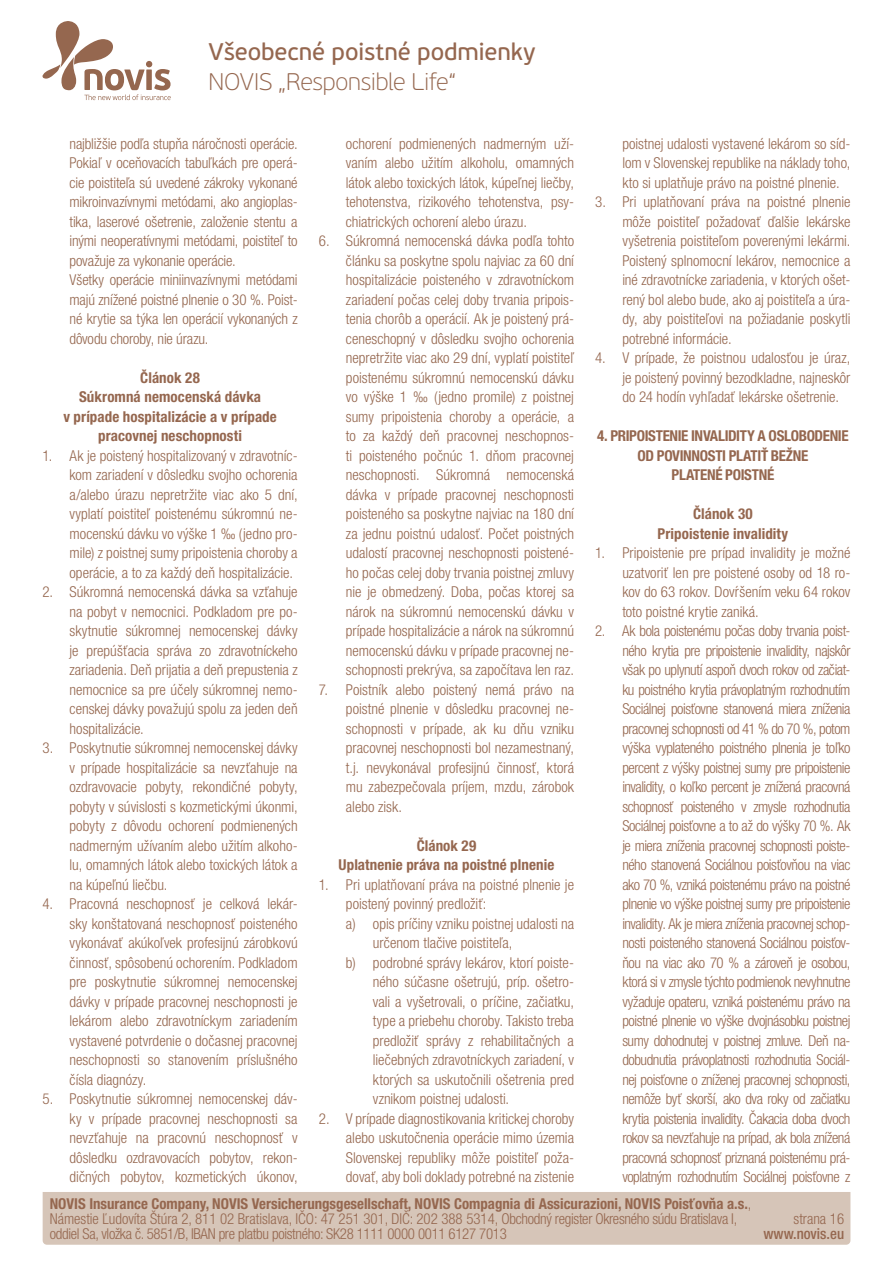
<style>
.page{position:relative;width:893px;height:1263px;background:#fff}
.page>*{position:absolute;margin:0;border:0;box-sizing:border-box;transform-origin:0 0}
.t1{font:24px "PF Beau Sans Pro Bbook";letter-spacing:-.005em;color:#95674f}
.t2{font:100 24px "PF Beau Sans Pro";letter-spacing:-.01em;color:#95674f}
.Body_Text{font:300 condensed 15px/19.5px "Helvetica Neue LT Pro";color:#95674f;text-align:justify}
.List_Paragraph{font:300 condensed 15px/19.5px "Helvetica Neue LT Pro";color:#95674f}
.Body_Text-2{font:300 condensed 15px/15px "Helvetica Neue LT Pro";letter-spacing:-.02em;color:#95674f}
.List_Paragraph-2{font:700 condensed 15px "Helvetica Neue LT Pro";letter-spacing:.005em;color:#95674f}
.List_Paragraph-3{font:700 condensed 15px/19.5px "Helvetica Neue LT Pro";letter-spacing:-.025em;color:#95674f;text-align:center}
.t3{font:500 condensed 15px "Helvetica Neue LT Pro";color:#95674f}
.s1{font-weight:700}
</style>
<div class="page">
<div style="left:43px;top:1192px;width:807px;height:53px;background:#d6c5b8"></div>
<svg style="left:42px;top:21px;width:129px;height:79px"></svg>
<h1 class="t1" style="left:208px;top:38px;width:328px">Všeobecné poistné podmienky</h1>
<h1 class="t2" style="left:208px;top:68px;width:249px">NOVIS „Responsible Life“</h1>
<p class="Body_Text" style="left:70px;top:133px;width:230px">najbližšie podľa stupňa náročnosti operácie.<br>Pokiaľ v oceňovacích tabuľkách pre operá&shy;cie poistiteľa sú uvedené zákroky vykonané mikroinvazívnymi metódami, ako angioplas&shy;tika, laserové ošetrenie, založenie stentu a inými neoperatívnymi metódami, poistiteľ to považuje za vykonanie operácie.</p>
<p class="Body_Text" style="left:70px;top:270px;width:230px">Všetky operácie miniinvazívnymi metódami majú znížené poistné plnenie o 30 %. Poist&shy;né krytie sa týka len operácií vykonaných z dôvodu choroby, nie úrazu.</p>
<p class="List_Paragraph-2" style="left:140px;top:368px;width:61px">Článok 28</p>
<p class="List_Paragraph-2" style="left:79px;top:388px;width:184px">Súkromná nemocenská dávka</p>
<p class="List_Paragraph-2" style="left:63px;top:407px;width:215px">v prípade hospitalizácie a v prípade</p>
<p class="List_Paragraph-2" style="left:98px;top:427px;width:145px">pracovnej neschopnosti</p>
<p class="Body_Text" style="left:70px;top:445px;width:230px;text-indent:-27px">1. Ak je poistený hospitalizovaný v zdravotníc&shy;kom zariadení v dôsledku svojho ochorenia a/alebo úrazu nepretržite viac ako 5 dní, vyplatí poistiteľ poistenému súkromnú ne&shy;mocenskú dávku vo výške 1 ‰ (jedno pro&shy;mile) z poistnej sumy pripoistenia choroby a operácie, a to za každý deň hospitalizácie.</p>
<p class="Body_Text" style="left:70px;top:582px;width:230px;text-indent:-27px">2. Súkromná nemocenská dávka sa vzťahuje na pobyt v nemocnici. Podkladom pre po&shy;skytnutie súkromnej nemocenskej dávky je prepúšťacia správa zo zdravotníckeho zariadenia. Deň prijatia a deň prepustenia z nemocnice sa pre účely súkromnej nemo&shy;censkej dávky považujú spolu za jeden deň hospitalizácie.</p>
<p class="Body_Text" style="left:70px;top:738px;width:230px;text-indent:-27px">3. Poskytnutie súkromnej nemocenskej dávky v prípade hospitalizácie sa nevzťahuje na ozdravovacie pobyty, rekondičné pobyty, pobyty v súvislosti s kozmetickými úkonmi, pobyty z dôvodu ochorení podmienených nadmerným užívaním alebo užitím alkoho&shy;lu, omamných látok alebo toxických látok a na kúpeľnú liečbu.</p>
<p class="Body_Text" style="left:70px;top:894px;width:230px;text-indent:-27px">4. Pracovná neschopnosť je celková lekár&shy;sky konštatovaná neschopnosť poisteného vykonávať akúkoľvek profesijnú zárobkovú činnosť, spôsobenú ochorením. Podkladom pre poskytnutie súkromnej nemocenskej dávky v prípade pracovnej neschopnosti je lekárom alebo zdravotníckym zariadením vystavené potvrdenie o dočasnej pracovnej neschopnosti so stanovením príslušného čísla diagnózy.</p>
<p class="Body_Text" style="left:70px;top:1089px;width:230px;text-indent:-27px">5. Poskytnutie súkromnej nemocenskej dáv&shy;ky v prípade pracovnej neschopnosti sa nevzťahuje na pracovnú neschopnosť v dôsledku ozdravovacích pobytov, rekon&shy;dičných pobytov, kozmetických úkonov,</p>
<p class="Body_Text" style="left:346px;top:133px;width:230px">ochorení podmienených nadmerným uží&shy;vaním alebo užitím alkoholu, omamných látok alebo toxických látok, kúpeľnej liečby, tehotenstva, rizikového tehotenstva, psy&shy;chiatrických ochorení alebo úrazu.</p>
<p class="Body_Text" style="left:346px;top:231px;width:230px;text-indent:-27px">6. Súkromná nemocenská dávka podľa tohto článku sa poskytne spolu najviac za 60 dní hospitalizácie poisteného v zdravotníckom zariadení počas celej doby trvania pripois&shy;tenia chorôb a operácií. Ak je poistený prá&shy;ceneschopný v dôsledku svojho ochorenia nepretržite viac ako 29 dní, vyplatí poistiteľ poistenému súkromnú nemocenskú dávku vo výške 1 ‰ (jedno promile) z poistnej sumy pripoistenia choroby a operácie, a to za každý deň pracovnej neschopnos&shy;ti poisteného počnúc 1. dňom pracovnej neschopnosti. Súkromná nemocenská dávka v prípade pracovnej neschopnosti poisteného sa poskytne najviac na 180 dní za jednu poistnú udalosť. Počet poistných udalostí pracovnej neschopnosti poistené&shy;ho počas celej doby trvania poistnej zmluvy nie je obmedzený. Doba, počas ktorej sa nárok na súkromnú nemocenskú dávku v prípade hospitalizácie a nárok na súkromnú nemocenskú dávku v prípade pracovnej ne&shy;schopnosti prekrýva, sa započítava len raz.</p>
<p class="Body_Text" style="left:346px;top:679px;width:230px;text-indent:-27px">7. Poistník alebo poistený nemá právo na poistné plnenie v dôsledku pracovnej ne&shy;schopnosti v prípade, ak ku dňu vzniku pracovnej neschopnosti bol nezamestnaný, t.j. nevykonával profesijnú činnosť, ktorá mu zabezpečovala príjem, mzdu, zárobok alebo zisk.</p>
<p class="List_Paragraph-2" style="left:417px;top:836px;width:61px">Článok 29</p>
<p class="List_Paragraph-2" style="left:339px;top:856px;width:217px">Uplatnenie práva na poistné plnenie</p>
<p class="Body_Text" style="left:346px;top:874px;width:230px;text-indent:-27px">1. Pri uplatňovaní práva na poistné plnenie je poistený povinný predložiť:</p>
<p class="List_Paragraph" style="left:373px;top:913px;width:203px;text-indent:-27px">a) opis príčiny vzniku poistnej udalosti na určenom tlačive poistiteľa,</p>
<p class="List_Paragraph" style="left:373px;top:952px;width:203px;text-align:justify;text-indent:-27px">b) podrobné správy lekárov, ktorí poiste&shy;ného súčasne ošetrujú, príp. ošetro&shy;vali a vyšetrovali, o príčine, začiatku, type a priebehu choroby. Takisto treba predložiť správy z rehabilitačných a liečebných zdravotníckych zariadení, v ktorých sa uskutočnili ošetrenia pred vznikom poistnej udalosti.</p>
<p class="Body_Text" style="left:346px;top:1108px;width:230px;text-indent:-27px">2. V prípade diagnostikovania kritickej choroby alebo uskutočnenia operácie mimo územia Slovenskej republiky môže poistiteľ poža&shy;dovať, aby boli doklady potrebné na zistenie</p>
<p class="Body_Text" style="left:622px;top:133px;width:230px">poistnej udalosti vystavené lekárom so síd&shy;lom v Slovenskej republike na náklady toho, kto si uplatňuje právo na poistné plnenie.</p>
<p class="Body_Text" style="left:622px;top:192px;width:230px;text-indent:-27px">3. Pri uplatňovaní práva na poistné plnenie môže poistiteľ požadovať ďalšie lekárske vyšetrenia poistiteľom poverenými lekármi.<br>Poistený splnomocní lekárov, nemocnice a iné zdravotnícke zariadenia, v ktorých ošet&shy;rený bol alebo bude, ako aj poistiteľa a úra&shy;dy, aby poistiteľovi na požiadanie poskytli potrebné informácie.</p>
<p class="Body_Text" style="left:622px;top:348px;width:230px;text-indent:-27px">4. V prípade, že poistnou udalosťou je úraz, je poistený povinný bezodkladne, najneskôr do 24 hodín vyhľadať lekárske ošetrenie.</p>
<p class="List_Paragraph-3" style="left:597px;top:426px;width:253px">4. PRIPOISTENIE INVALIDITY A OSLOBODENIE<br>OD POVINNOSTI PLATIŤ BEŽNE</p>
<p class="List_Paragraph-3" style="left:671px;top:465px;width:104px">PLATENÉ POISTNÉ</p>
<p class="List_Paragraph-2" style="left:693px;top:505px;width:61px">Článok 30</p>
<p class="List_Paragraph-2" style="left:658px;top:524px;width:132px">Pripoistenie invalidity</p>
<p class="Body_Text" style="left:622px;top:543px;width:230px;text-indent:-27px">1. Pripoistenie pre prípad invalidity je možné uzatvoriť len pre poistené osoby od 18 ro&shy;kov do 63 rokov. Dovŕšením veku 64 rokov toto poistné krytie zaniká.</p>
<p class="Body_Text" style="left:622px;top:621px;width:230px;text-indent:-27px">2. Ak bola poistenému počas doby trvania poist&shy;ného krytia pre pripoistenie invalidity, najskôr však po uplynutí aspoň dvoch rokov od začiat&shy;ku poistného krytia právoplatným rozhodnutím Sociálnej poisťovne stanovená miera zníženia pracovnej schopnosti od 41 % do 70 %, potom výška vyplateného poistného plnenia je toľko percent z výšky poistnej sumy pre pripoistenie invalidity, o koľko percent je znížená pracovná schopnosť poisteného v zmysle rozhodnutia Sociálnej poisťovne a to až do výšky 70 %. Ak je miera zníženia pracovnej schopnosti poiste&shy;ného stanovená Sociálnou poisťovňou na viac ako 70 %, vzniká poistenému právo na poistné plnenie vo výške poistnej sumy pre pripoistenie invalidity. Ak je miera zníženia pracovnej schop&shy;nosti poisteného stanovená Sociálnou poisťov&shy;ňou na viac ako 70 % a zároveň je osobou, ktorá si v zmysle týchto podmienok nevyhnutne vyžaduje opateru, vzniká poistenému právo na poistné plnenie vo výške dvojnásobku poistnej sumy dohodnutej v poistnej zmluve. Deň na&shy;dobudnutia právoplatnosti rozhodnutia Sociál&shy;nej poisťovne o zníženej pracovnej schopnosti, nemôže byť skorší, ako dva roky od začiatku krytia poistenia invalidity. Čakacia doba dvoch rokov sa nevzťahuje na prípad, ak bola znížená pracovná schopnosť priznaná poistenému prá&shy;voplatným rozhodnutím Sociálnej poisťovne z</p>
<p class="Body_Text-2" style="left:50px;top:1196px;width:703px"><span class="s1">NOVIS Insurance Company, NOVIS Versicherungsgesellschaft, NOVIS Compagnia di Assicurazioni, NOVIS Poisťovňa a.s.</span>,<br>Námestie Ľudovíta Štúra 2, 811 02 Bratislava, IČO: 47 251 301, DIČ: 202 388 5314, Obchodný register Okresného súdu Bratislava I, oddiel Sa, vložka č. 5851/B, IBAN pre platbu poistného: SK28 1111 0000 0011 6127 7013</p>
<p class="Body_Text" style="left:794px;top:1209px;width:52px">strana 16</p>
<p class="t3" style="left:763px;top:1224px;width:82px">www.novis.eu</p>
</div>
